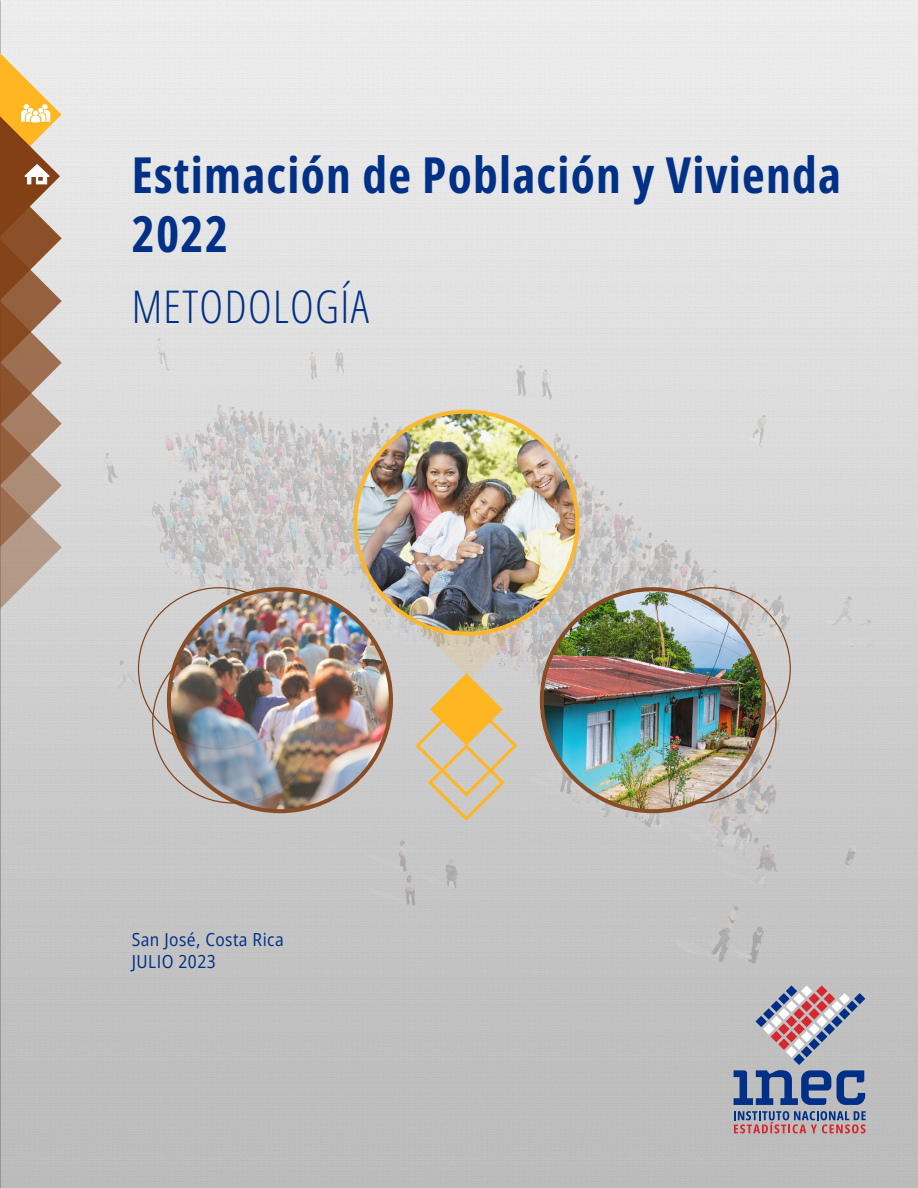
<style>
.page{position:relative;width:918px;height:1188px;background:#fff}
.page>*{position:absolute;margin:0;border:0;box-sizing:border-box;transform-origin:0 0}
.t1{font:700 49.5px/59.4px "Open Sans Condensed";letter-spacing:.025em;color:#003186}
.t2{font:300 45px "Open Sans Condensed";letter-spacing:.03em;color:#003186}
.t3{font:semi-condensed 18px/21.6px "Open Sans";letter-spacing:.025em;color:#003186}
</style>
<div class="page">
<img style="left:1px;top:0;width:917px;height:1188px">
<img style="left:42px;top:175px;width:866px;height:811px">
<img style="left:0;top:0;width:1px;height:1188px">
<svg style="left:734px;top:985px;width:131px;height:120px;background:#9c9caf"></svg>
<svg style="left:734px;top:1111px;width:132px;height:22px;background:#9c8a9c"></svg>
<svg style="left:0;top:53px;width:62px;height:556px;background:#b69374"></svg>
<svg style="left:377px;top:574px;width:188px;height:249px;background:#d0c5b1"></svg>
<img style="left:169px;top:589px;width:222px;height:222px;border-radius:111px">
<img style="left:542px;top:589px;width:222px;height:222px;border-radius:111px">
<img style="left:355px;top:412px;width:222px;height:222px;border-radius:111px">
<p class="t1" style="left:132px;top:144px;width:711px">Estimación de Población y Vivienda<br>2022</p>
<p class="t2" style="left:132px;top:276px;width:239px">METODOLOGÍA</p>
<p class="t3" style="left:132px;top:928px;width:154px">San José, Costa Rica<br>JULIO 2023</p>
</div>
